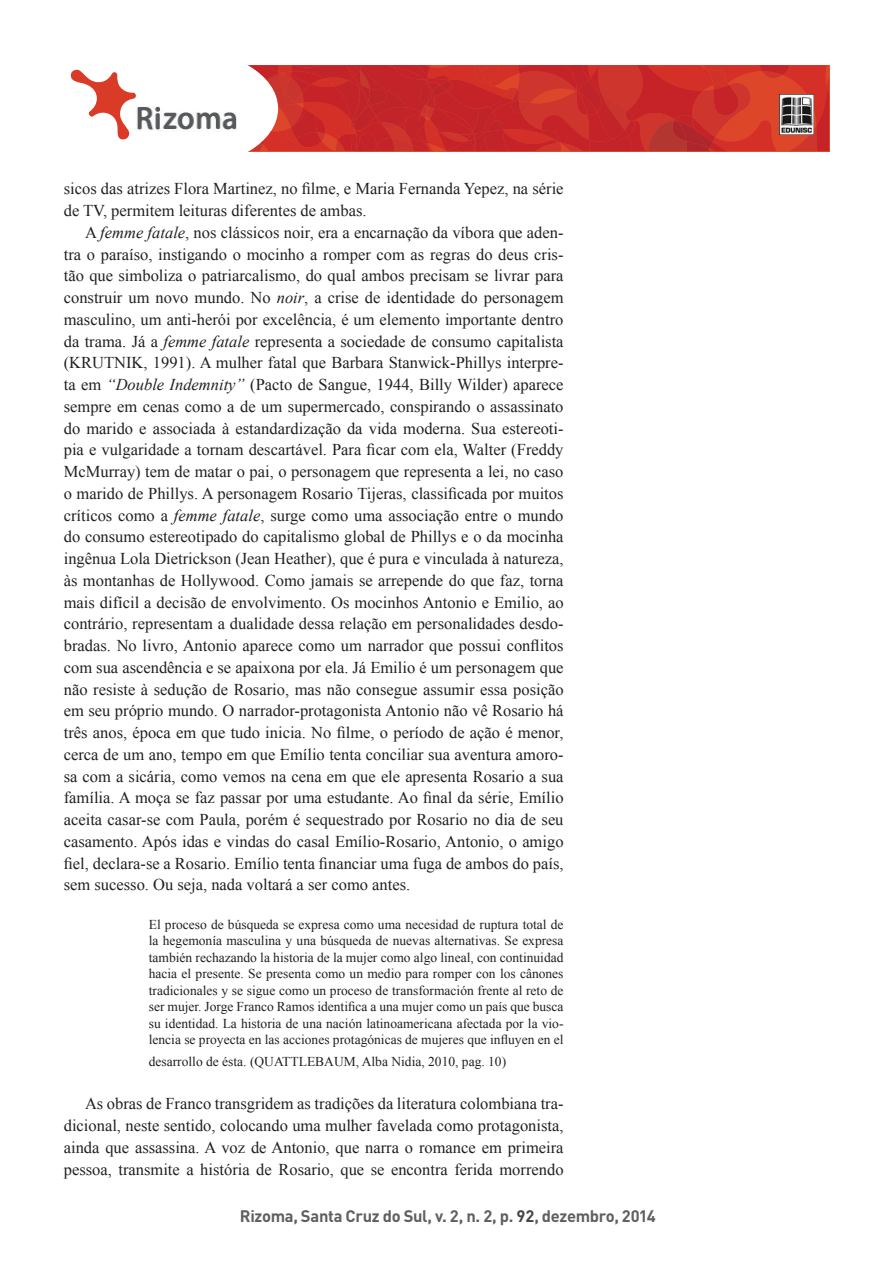
<style>
.page{position:relative;width:893px;height:1263px;background:#fff}
.page>*{position:absolute;margin:0;border:0;box-sizing:border-box;transform-origin:0 0}
.t1{font:16.5px/21.8px "Times New Roman";color:#231f20;text-align:justify}
.t2{font:700 16.5px "DIN Pro";letter-spacing:-.02em;color:#5f5f62}
.t3{font:13.5px/16.5px "Times New Roman";color:#231f20;text-align:justify}
.s1{font-style:italic}
.s2{color:#454647}
</style>
<div class="page">
<svg style="left:247px;top:65px;width:582px;height:87px"></svg>
<div style="left:88px;top:52px;width:187px;height:113px;background:#fff;border-radius:50%"></div>
<div style="left:85px;top:49px;width:193px;height:119px;border:6px solid #fff;border-radius:50%"></div>
<img style="left:780px;top:95px;width:33px;height:40px">
<img style="left:136px;top:107px;width:102px;height:24px">
<svg style="left:70px;top:69px;width:66px;height:71px"></svg>
<p class="t1" style="left:64px;top:178px;width:501px">sicos das atrizes Flora Martinez, no filme, e Maria Fernanda Yepez, na série de TV, permitem leituras diferentes de ambas.</p>
<p class="t1" style="left:64px;top:221px;width:501px;text-indent:21px">A <span class="s1">femme fatale</span>, nos clássicos noir, era a encarnação da víbora que aden&shy;tra o paraíso, instigando o mocinho a romper com as regras do deus cris&shy;tão que simboliza o patriarcalismo, do qual ambos precisam se livrar para construir um novo mundo. No <span class="s1">noir</span>, a crise de identidade do personagem masculino, um anti-herói por excelência, é um elemento importante dentro da trama. Já a <span class="s1">femme fatale</span> representa a sociedade de consumo capitalista (KRUTNIK, 1991). A mulher fatal que Barbara Stanwick-Phillys interpre&shy;ta em <span class="s1">“Double Indemnity”</span> (Pacto de Sangue, 1944, Billy Wilder) aparece sempre em cenas como a de um supermercado, conspirando o assassinato do marido e associada à estandardização da vida moderna. Sua estereoti&shy;pia e vulgaridade a tornam descartável. Para ficar com ela, Walter (Freddy McMurray) tem de matar o pai, o personagem que representa a lei, no caso o marido de Phillys. A personagem Rosario Tijeras, classificada por muitos críticos como a <span class="s1">femme fatale</span>, surge como uma associação entre o mundo do consumo estereotipado do capitalismo global de Phillys e o da mocinha ingênua Lola Dietrickson (Jean Heather), que é pura e vinculada à natureza, às montanhas de Hollywood. Como jamais se arrepende do que faz, torna mais difícil a decisão de envolvimento. Os mocinhos Antonio e Emilio, ao contrário, representam a dualidade dessa relação em personalidades desdo&shy;bradas. No livro, Antonio aparece como um narrador que possui conflitos com sua ascendência e se apaixona por ela. Já Emilio é um personagem que não resiste à sedução de Rosario, mas não consegue assumir essa posição em seu próprio mundo. O narrador-protagonista Antonio não vê Rosario há três anos, época em que tudo inicia. No filme, o período de ação é menor, cerca de um ano, tempo em que Emílio tenta conciliar sua aventura amoro&shy;sa com a sicária, como vemos na cena em que ele apresenta Rosario a sua família. A moça se faz passar por uma estudante. Ao final da série, Emílio aceita casar-se com Paula, porém é sequestrado por Rosario no dia de seu casamento. Após idas e vindas do casal Emílio-Rosario, Antonio, o amigo fiel, declara-se a Rosario. Emílio tenta financiar uma fuga de ambos do país, sem sucesso. Ou seja, nada voltará a ser como antes.</p>
<p class="t3" style="left:149px;top:916px;width:416px">El proceso de búsqueda se expresa como uma necesidad de ruptura total de la hegemonía masculina y una búsqueda de nuevas alternativas. Se expresa también rechazando la historia de la mujer como algo lineal, con continuidad hacia el presente. Se presenta como un medio para romper con los cânones tradicionales y se sigue como un proceso de transformación frente al reto de ser mujer. Jorge Franco Ramos identifica a una mujer como un país que busca su identidad. La historia de una nación latinoamericana afectada por la vio&shy;lencia se proyecta en las acciones protagónicas de mujeres que influyen en el</p>
<p class="t3" style="left:149px;top:1053px;width:359px">desarrollo de ésta. (QUATTLEBAUM, Alba Nidia, 2010, pag. 10)</p>
<p class="t1" style="left:64px;top:1093px;width:501px;text-indent:21px">As obras de Franco transgridem as tradições da literatura colombiana tra&shy;dicional, neste sentido, colocando uma mulher favelada como protagonista, ainda que assassina. A voz de Antonio, que narra o romance em primeira pessoa, transmite a história de Rosario, que se encontra ferida morrendo</p>
<p class="t2" style="left:240px;top:1205px;width:417px">Rizoma, Santa Cruz do Sul, v. 2, n. 2, p. <span class="s2">92</span>, dezembro, 2014</p>
</div>
